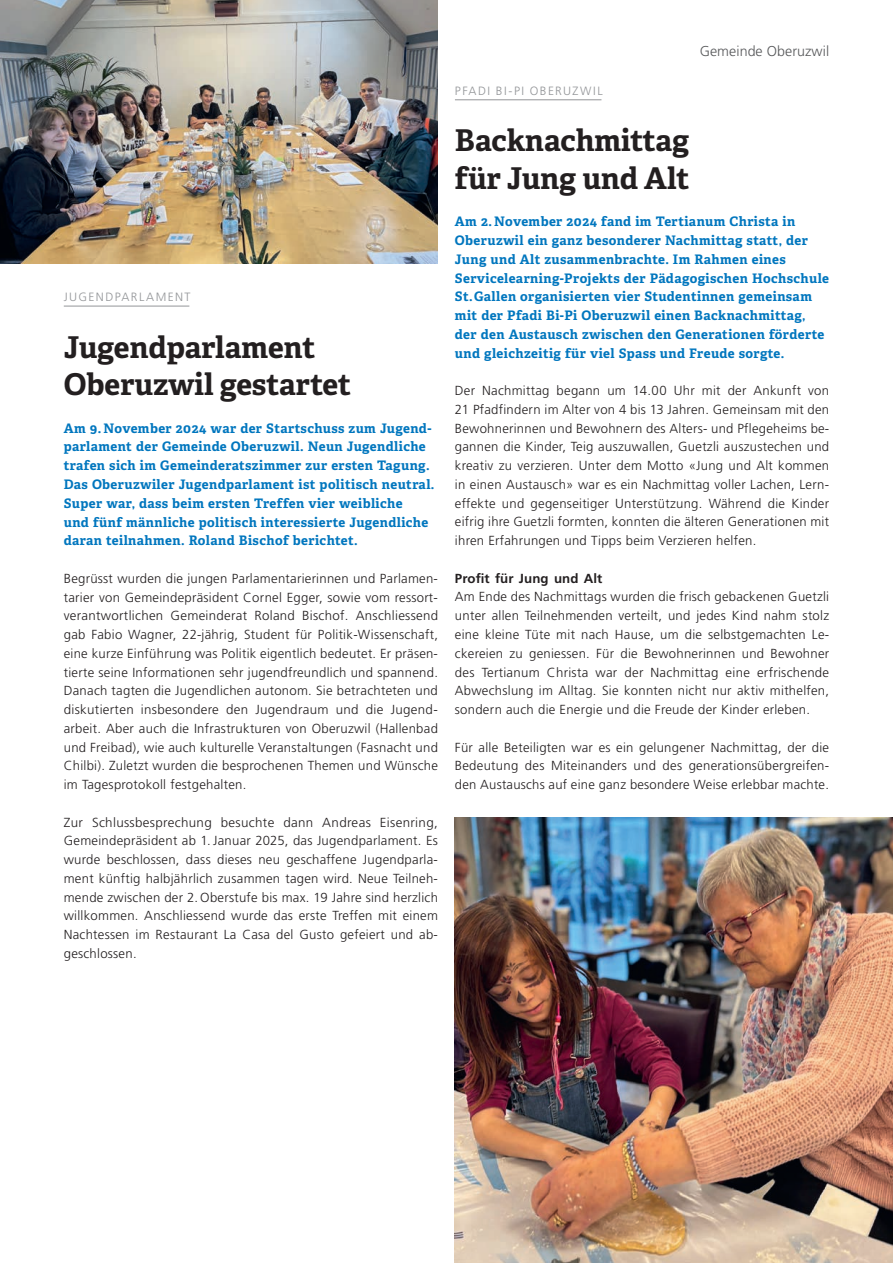
<style>
.page{position:relative;width:893px;height:1263px;background:#fff}
.page>*{position:absolute;margin:0;border:0;box-sizing:border-box;transform-origin:0 0}
.t1{font:700 30px/37.5px "Adelle";color:#231f20}
.t2{font:300 14.25px "Frutiger LT Std";letter-spacing:.005em;color:#57585a}
.t3{font:300 13.2px/18.8px "Frutiger LT Std";letter-spacing:.02em;color:#231f20;text-align:justify}
.t4{font:700 13.2px/18.8px "Adelle";letter-spacing:.03em;color:#0076be}
.t5{font:700 13.2px "Frutiger LT Std";letter-spacing:.005em;color:#231f20}
.t6{font:300 12px "Frutiger LT Std";letter-spacing:.12em;color:#939598}
</style>
<div class="page">
<hr style="left:455px;top:99px;width:146px;height:1px;background:#939598">
<img style="left:455px;top:817px;width:438px;height:446px">
<hr style="left:64px;top:306px;width:125px;height:1px;background:#939598">
<img style="left:0;top:0;width:438px;height:264px">
<p class="t6" style="left:64px;top:290px;width:128px">JUGENDPARLAMENT</p>
<h1 class="t1" style="left:64px;top:328px;width:289px">Jugendparlament<br>Oberuzwil gestartet</h1>
<p class="t4" style="left:64px;top:419px;width:372px">Am 9. November 2024 war der Startschuss zum Jugend&shy;parlament der Gemeinde Oberuzwil. Neun Jugendliche trafen sich im Gemeinderatszimmer zur ersten Tagung.<br>Das Oberuzwiler Jugendparlament ist politisch neutral.<br>Super war, dass beim ersten Treffen vier weibliche<br>und fünf männliche politisch interessierte Jugendliche daran teilnahmen. Roland Bischof berichtet.</p>
<p class="t3" style="left:64px;top:569px;width:376px">Begrüsst wurden die jungen Parlamentarierinnen und Parlamen&shy;tarier von Gemeindepräsident Cornel Egger, sowie vom ressort&shy;verantwortlichen Gemeinderat Roland Bischof. Anschliessend gab Fabio Wagner, 22-jährig, Student für Politik-Wissenschaft, eine kurze Einführung was Politik eigentlich bedeutet. Er präsen&shy;tierte seine Informationen sehr jugendfreundlich und spannend.<br>Danach tagten die Jugendlichen autonom. Sie betrachteten und diskutierten insbesondere den Jugendraum und die Jugend&shy;arbeit. Aber auch die Infrastrukturen von Oberuzwil (Hallenbad und Freibad), wie auch kulturelle Veranstaltungen (Fasnacht und Chilbi). Zuletzt wurden die besprochenen Themen und Wünsche im Tagesprotokoll festgehalten.</p>
<p class="t3" style="left:64px;top:813px;width:376px">Zur Schlussbesprechung besuchte dann Andreas Eisenring, Gemeindepräsident ab 1.Januar 2025, das Jugendparlament. Es wurde beschlossen, dass dieses neu geschaffene Jugendparla&shy;ment künftig halbjährlich zusammen tagen wird. Neue Teilneh&shy;mende zwischen der 2. Oberstufe bis max. 19 Jahre sind herzlich willkommen. Anschliessend wurde das erste Treffen mit einem Nachtessen im Restaurant La Casa del Gusto gefeiert und ab&shy;geschlossen.</p>
<p class="t2" style="left:700px;top:43px;width:131px">Gemeinde Oberuzwil</p>
<p class="t6" style="left:455px;top:84px;width:149px">PFADI BI-PI OBERUZWIL</p>
<h1 class="t1" style="left:455px;top:122px;width:236px">Backnachmittag für Jung und Alt</h1>
<p class="t4" style="left:455px;top:212px;width:376px">Am 2. November 2024 fand im Tertianum Christa in Oberuzwil ein ganz besonderer Nachmittag statt, der Jung und Alt zusammenbrachte. Im Rahmen eines Servicelearning-Projekts der Pädagogischen Hochschule St.Gallen organisierten vier Studentinnen gemeinsam mit der Pfadi Bi-Pi Oberuzwil einen Backnachmittag, der den Austausch zwischen den Generationen förderte und gleichzeitig für viel Spass und Freude sorgte.</p>
<p class="t3" style="left:455px;top:381px;width:376px">Der Nachmittag begann um 14.00 Uhr mit der Ankunft von 21 Pfadfindern im Alter von 4 bis 13 Jahren. Gemeinsam mit den Bewohnerinnen und Bewohnern des Alters- und Pflegeheims be&shy;gannen die Kinder, Teig auszuwallen, Guetzli auszustechen und kreativ zu verzieren. Unter dem Motto «Jung und Alt kommen in einen Austausch» war es ein Nachmittag voller Lachen, Lern&shy;effekte und gegenseitiger Unterstützung. Während die Kinder eifrig ihre Guetzli formten, konnten die älteren Generationen mit ihren Erfahrungen und Tipps beim Verzieren helfen.</p>
<p class="t5" style="left:455px;top:570px;width:149px">Profit für Jung und Alt</p>
<p class="t3" style="left:455px;top:588px;width:376px">Am Ende des Nachmittags wurden die frisch gebackenen Guetzli unter allen Teilnehmenden verteilt, und jedes Kind nahm stolz eine kleine Tüte mit nach Hause, um die selbstgemachten Le&shy;ckereien zu geniessen. Für die Bewohnerinnen und Bewohner des Tertianum Christa war der Nachmittag eine erfrischende Abwechslung im Alltag. Sie konnten nicht nur aktiv mithelfen, sondern auch die Energie und die Freude der Kinder erleben.</p>
<p class="t3" style="left:455px;top:738px;width:376px">Für alle Beteiligten war es ein gelungener Nachmittag, der die Bedeutung des Miteinanders und des generationsübergreifen&shy;den Austauschs auf eine ganz besondere Weise erlebbar machte.</p>
</div>
